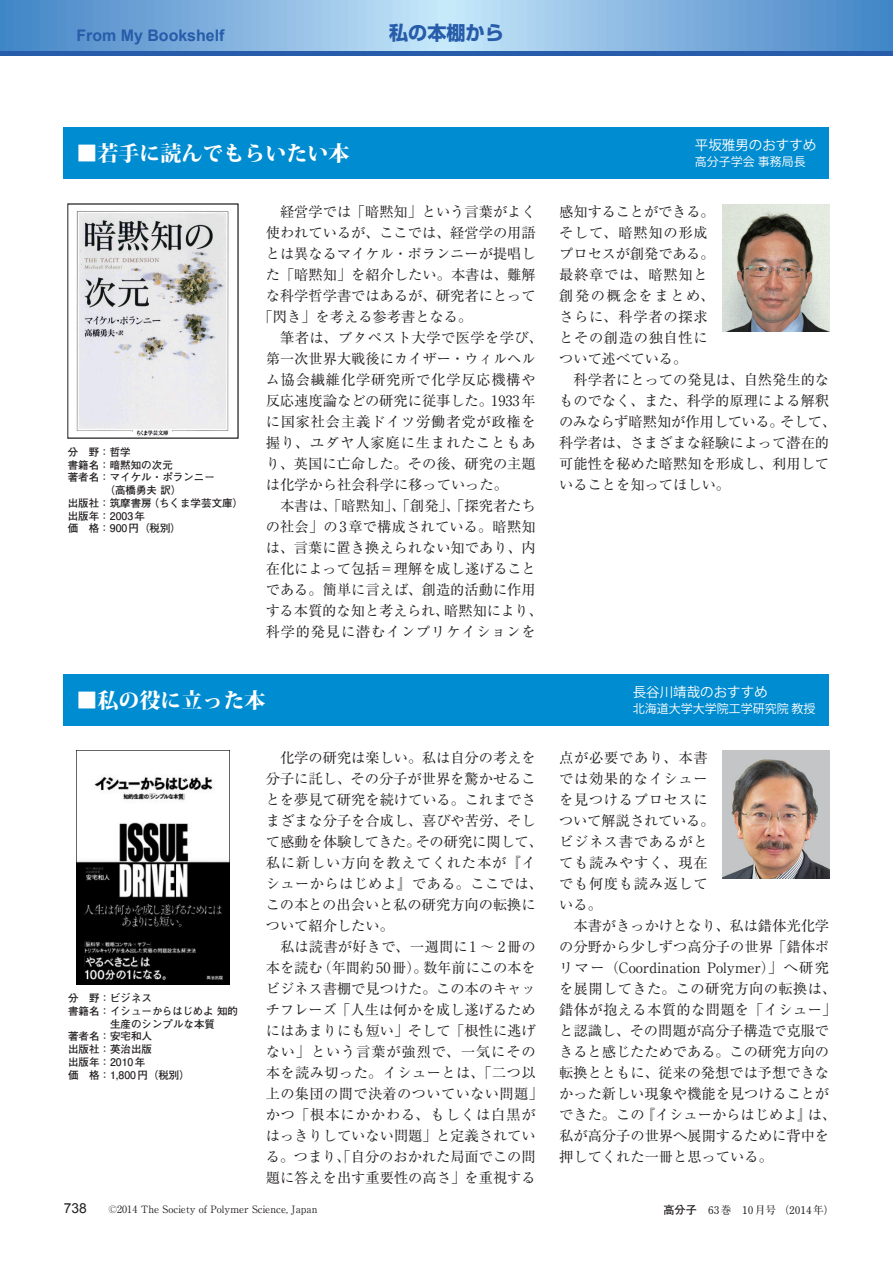
<style>
.page{position:relative;width:893px;height:1263px;background:#fff}
.page>*{position:absolute;margin:0;border:0;box-sizing:border-box;transform-origin:0 0}
.t1{font:800 21px "Koz Min Pro";color:#fff}
.t2{font:700 19.2px "Shin Go Pro";color:#275caa}
.t3{font:700 15.9px "Arial";color:#275caa}
.t4{font:14.25px/21px "Ryumin Pro";color:#231f20}
.t5{font:14.25px/21px "Ryumin Pro";letter-spacing:.045em;color:#231f20}
.t6{font:14.25px "Ryumin Pro";letter-spacing:.055em;color:#231f20}
.t7{font:14.25px "Ryumin Pro";letter-spacing:.03em;color:#231f20}
.t8{font:14.25px "Ryumin Pro";letter-spacing:.06em;color:#231f20}
.t9{font:13.8px "Arial";color:#231f20}
.t10{font:13.5px "Koz Go Pro";color:#fff}
.t11{font:12px "Koz Go Pro";color:#fff}
.t12{font:700 10.65px "Futo Min A101 Pro";color:#231f20}
.t13{font:700 10.5px "Futo Go B101 Pro";color:#231f20}
.t14{font:10.05px "Ryumin Pro";color:#231f20}
.s1{font-family:"Futo Go B101 Pro";font-size:11.1px}
</style>
<div class="page">
<img style="left:723px;top:204px;width:106px;height:128px">
<img style="left:77px;top:750px;width:152px;height:234px">
<img style="left:723px;top:750px;width:106px;height:128px">
<svg style="left:76px;top:210px;width:153px;height:226px;background:#d4d4d6"></svg>
<div style="left:64px;top:128px;width:765px;height:51px;background:#008cd0"></div>
<div style="left:64px;top:674px;width:765px;height:51px;background:#008cd0"></div>
<img style="left:0;top:0;width:893px;height:51px">
<hr style="left:0;top:51px;width:893px;height:4px;background:#275caa">
<p class="t3" style="left:77px;top:25px;width:149px">From My Bookshelf</p>
<h2 class="t2" style="left:389px;top:18px;width:116px">私の本棚から</h2>
<h1 class="t1" style="left:77px;top:138px;width:275px">■若手に読んでもらいたい本</h1>
<p class="t13" style="left:68px;top:444px;width:64px">分　野：哲学</p>
<p class="t13" style="left:68px;top:456px;width:106px">書籍名：暗黙知の次元</p>
<p class="t13" style="left:68px;top:469px;width:148px">著者名：マイケル・ポランニー</p>
<p class="t13" style="left:105px;top:482px;width:78px">（高橋勇夫 訳）</p>
<p class="t13" style="left:68px;top:495px;width:177px">出版社：筑摩書房（ちくま学芸文庫）</p>
<p class="t13" style="left:68px;top:507px;width:79px">出版年：2003年</p>
<p class="t13" style="left:68px;top:520px;width:115px">価　格：900円（税別）</p>
<p class="t4" style="left:280px;top:200px;width:257px">経営学では「暗黙知」という言葉がよく</p>
<p class="t4" style="left:266px;top:221px;width:272px">使われているが、ここでは、経営学の用語</p>
<p class="t4" style="left:266px;top:242px;width:272px">とは異なるマイケル・ポランニーが提唱し</p>
<p class="t4" style="left:266px;top:263px;width:272px">た「暗黙知」を紹介したい。本書は、難解</p>
<p class="t4" style="left:266px;top:284px;width:272px">な科学哲学書ではあるが、研究者にとって</p>
<p class="t4" style="left:259px;top:305px;width:215px">「閃き」を考える参考書となる。</p>
<p class="t7" style="left:280px;top:326px;width:264px">筆者は、ブタペスト大学で医学を学び、</p>
<p class="t4" style="left:266px;top:347px;width:272px">第一次世界大戦後にカイザー・ウィルヘル</p>
<p class="t6" style="left:266px;top:368px;width:272px">ム協会繊維化学研究所で化学反応機構や</p>
<p class="t4" style="left:266px;top:389px;width:272px">反応速度論などの研究に従事した。1933年</p>
<p class="t6" style="left:266px;top:410px;width:272px">に国家社会主義ドイツ労働者党が政権を</p>
<p class="t8" style="left:266px;top:431px;width:271px">握り、ユダヤ人家庭に生まれたこともあ</p>
<p class="t4" style="left:266px;top:452px;width:272px">り、英国に亡命した。その後、研究の主題</p>
<p class="t4" style="left:266px;top:473px;width:244px">は化学から社会科学に移っていった。</p>
<p class="t4" style="left:280px;top:494px;width:257px">本書は、「暗黙知」、「創発」、「探究者たち</p>
<p class="t4" style="left:266px;top:515px;width:271px">の社会」の3章で構成されている。暗黙知</p>
<p class="t4" style="left:266px;top:536px;width:272px">は、言葉に置き換えられない知であり、内</p>
<p class="t4" style="left:266px;top:557px;width:272px">在化によって包括＝理解を成し遂げること</p>
<p class="t4" style="left:266px;top:578px;width:272px">である。簡単に言えば、創造的活動に作用</p>
<p class="t4" style="left:266px;top:599px;width:279px">する本質的な知と考えられ、暗黙知により、</p>
<p class="t6" style="left:266px;top:620px;width:272px">科学的発見に潜むインプリケイションを</p>
<h1 class="t1" style="left:77px;top:684px;width:191px">■私の役に立った本</h1>
<p class="t13" style="left:68px;top:990px;width:85px">分　野：ビジネス</p>
<p class="t13" style="left:68px;top:1002px;width:172px">書籍名：イシューからはじめよ 知的</p>
<p class="t13" style="left:110px;top:1015px;width:107px">生産のシンプルな本質</p>
<p class="t13" style="left:68px;top:1028px;width:85px">著者名：安宅和人</p>
<p class="t13" style="left:68px;top:1041px;width:85px">出版社：英治出版</p>
<p class="t13" style="left:68px;top:1053px;width:79px">出版年：2010年</p>
<p class="t13" style="left:68px;top:1066px;width:123px">価　格：1,800円（税別）</p>
<p class="t4" style="left:266px;top:746px;width:279px;text-indent:14px">化学の研究は楽しい。私は自分の考えを分子に託し、その分子が世界を驚かせることを夢見て研究を続けている。これまでさまざまな分子を合成し、喜びや苦労、そして感動を体験してきた。その研究に関して、私に新しい方向を教えてくれた本が『イシューからはじめよ』である。ここでは、この本との出会いと私の研究方向の転換について紹介したい。</p>
<p class="t4" style="left:266px;top:935px;width:279px;text-align:center">私は読書が好きで、一週間に1 ～ 2冊の<br>本を読む（年間約50冊）。数年前にこの本をビジネス書棚で見つけた。この本のキャッチフレーズ「人生は何かを成し遂げるためにはあまりにも短い」そして「根性に逃げない」という言葉が強烈で、一気にその本を読み切った。イシューとは、「二つ以上の集団の間で決着のついていない問題」かつ「根本にかかわる、もしくは白黒がはっきりしていない問題」と定義されている。つまり、「自分のおかれた局面でこの問題に答えを出す重要性の高さ」を重視する</p>
<p class="t10" style="left:695px;top:137px;width:123px">平坂雅男のおすすめ</p>
<p class="t11" style="left:695px;top:154px;width:112px">高分子学会 事務局長</p>
<p class="t5" style="left:559px;top:200px;width:157px">感知することができる。そして、暗黙知の形成プロセスが創発である。最終章では、暗黙知と創発の概念をまとめ、さらに、科学者の探求とその創造の独自性について述べている。</p>
<p class="t4" style="left:559px;top:368px;width:279px;text-indent:14px">科学者にとっての発見は、自然発生的なものでなく、また、科学的原理による解釈のみならず暗黙知が作用している。そして、科学者は、さまざまな経験によって潜在的可能性を秘めた暗黙知を形成し、利用していることを知ってほしい。</p>
<p class="t10" style="left:633px;top:683px;width:136px">長谷川靖哉のおすすめ</p>
<p class="t11" style="left:633px;top:700px;width:184px">北海道大学大学院工学研究院 教授</p>
<p class="t5" style="left:559px;top:746px;width:157px">点が必要であり、本書では効果的なイシューを見つけるプロセスについて解説されている。ビジネス書であるがとても読みやすく、現在でも何度も読み返している。</p>
<p class="t4" style="left:559px;top:914px;width:279px;text-indent:14px">本書がきっかけとなり、私は錯体光化学の分野から少しずつ高分子の世界「錯体ポリマー（Coordination Polymer）」へ研究を展開してきた。この研究方向の転換は、錯体が抱える本質的な問題を「イシュー」と認識し、その問題が高分子構造で克服できると感じたためである。この研究方向の転換とともに、従来の発想では予想できなかった新しい現象や機能を見つけることができた。この『イシューからはじめよ』は、私が高分子の世界へ展開するために背中を押してくれた一冊と思っている。</p>
<p class="t9" style="left:64px;top:1199px;width:25px">738</p>
<p class="t14" style="left:108px;top:1201px;width:211px">©2014 The Society of Polymer Science, Japan</p>
<p class="t12" style="left:663px;top:1202px;width:173px"><span class="s1">高分子　</span>63巻　10月号　（2014年）</p>
</div>
